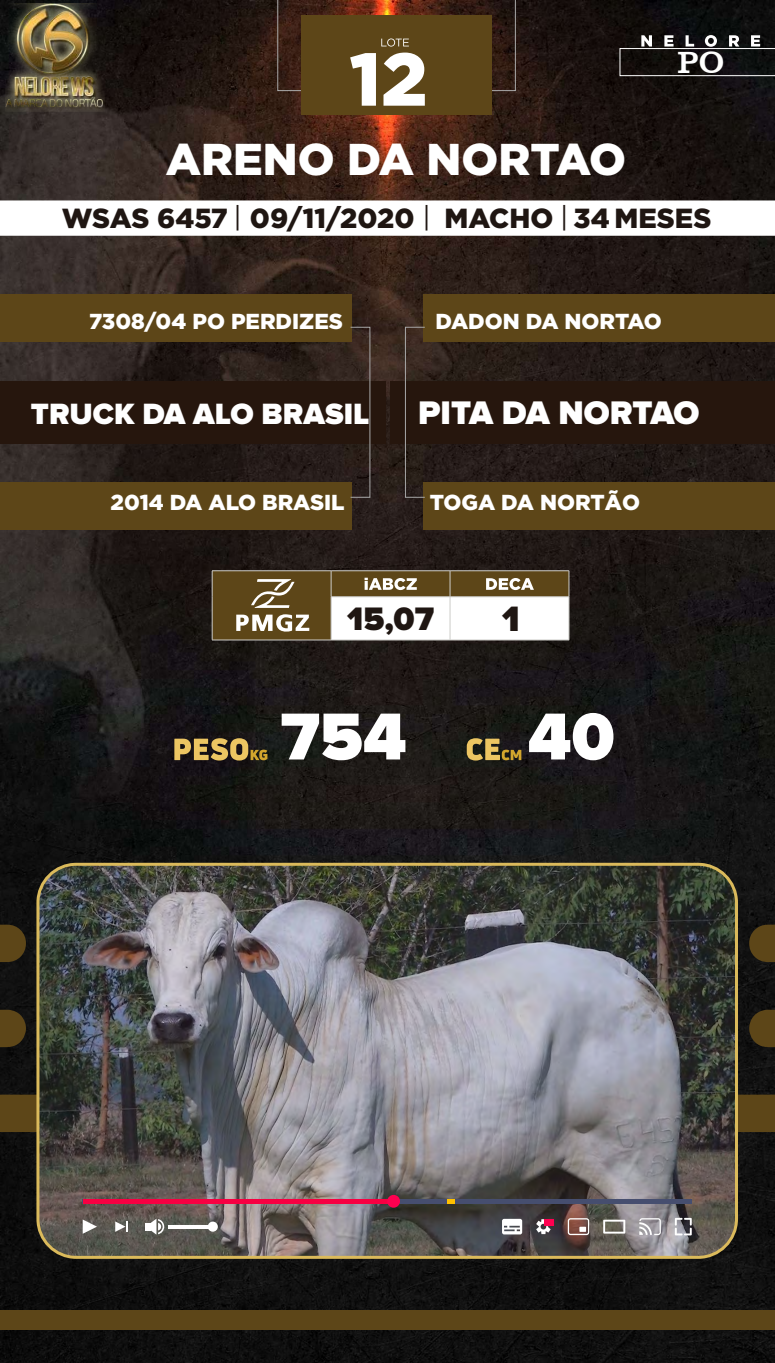
<style>
.page{position:relative;width:775px;height:1363px;background:#fff}
.page>*{position:absolute;margin:0;border:0;box-sizing:border-box;transform-origin:0 0}
.t1{font:900 74.62px "Gotham";color:#fff}
.t2{font:900 68.75px "Proxima Nova";color:#fff}
.t3{font:900 44.5px "Gotham";color:#fff}
.t4{font:900 36.56px "Proxima Nova";color:#1f1612}
.t5{font:900 33.88px "Proxima Nova";letter-spacing:-.01em;color:#fff}
.t6{font:900 33.69px "Proxima Nova";color:#1f1612}
.t7{font:31.44px "Clarendon BT";color:#fff}
.t8{font:900 30.44px "Proxima Nova";color:#fff}
.t9{font:900 27.62px "Gotham";color:#1f1612}
.t10{font:900 21.69px "Gotham";color:#fff}
.s1{font-weight:400}
</style>
<div class="page">
<img style="left:0;top:1px;width:775px;height:1361px">
<svg style="left:277px;top:1px;width:239px;height:113px;background:#553c18"></svg>
<svg style="left:0;top:201px;width:775px;height:34px"></svg>
<div style="left:423px;top:295px;width:352px;height:47px;background:#5d4618"></div>
<div style="left:423px;top:482px;width:352px;height:48px;background:#5d4618"></div>
<div style="left:0;top:295px;width:352px;height:47px;background:#5d4618"></div>
<div style="left:0;top:482px;width:352px;height:48px;background:#5d4618"></div>
<div style="left:0;top:381px;width:775px;height:62px;background:#26160d"></div>
<svg style="left:0;top:924px;width:775px;height:208px;background:#2e2513"></svg>
<div style="left:0;top:1310px;width:775px;height:19px;background:#5d4618"></div>
<img style="left:6px;top:3px;width:99px;height:109px">
<hr style="left:212px;top:570px;width:119px;height:1px;background:#cdccc8">
<hr style="left:331px;top:570px;width:119px;height:1px;background:#cdccc8">
<hr style="left:450px;top:570px;width:119px;height:1px;background:#cdccc8">
<hr style="left:212px;top:640px;width:119px;height:1px;background:#cdccc8">
<hr style="left:331px;top:640px;width:119px;height:1px;background:#cdccc8">
<hr style="left:450px;top:640px;width:119px;height:1px;background:#cdccc8">
<svg style="left:212px;top:571px;width:358px;height:69px"></svg>
<svg style="left:620px;top:35px;width:155px;height:41px;background:#2c2a2a"></svg>
<div style="left:405px;top:327px;width:20px;height:170px;border:1px solid #a8a8a8"></div>
<svg style="left:174px;top:738px;width:93px;height:22px;background:#8e763e"></svg>
<svg style="left:467px;top:738px;width:54px;height:22px"></svg>
<img style="left:38px;top:864px;width:698px;height:393px;border-radius:38px">
<div style="left:36px;top:862px;width:702px;height:396px;border:3px solid #dbba5b;border-radius:38px"></div>
<hr style="left:83px;top:1199px;width:609px;height:4px;background:#464e6f">
<hr style="left:83px;top:1199px;width:311px;height:4px;background:#f70042">
<div style="left:387px;top:1194px;width:13px;height:13px;background:#ff0050;border-radius:50%"></div>
<svg style="left:447px;top:1199px;width:8px;height:4px"></svg>
<svg style="left:83px;top:1219px;width:14px;height:14px"></svg>
<svg style="left:115px;top:1221px;width:12px;height:10px"></svg>
<svg style="left:146px;top:1218px;width:18px;height:16px"></svg>
<svg style="left:168px;top:1224px;width:40px;height:4px"></svg>
<div style="left:208px;top:1221px;width:10px;height:10px;background:#fff;border-radius:50%"></div>
<svg style="left:502px;top:1218px;width:20px;height:16px"></svg>
<svg style="left:603px;top:1219px;width:22px;height:14px"></svg>
<svg style="left:536px;top:1219px;width:15px;height:15px"></svg>
<div style="left:544px;top:1219px;width:10px;height:6px;background:#ff0050"></div>
<svg style="left:568px;top:1218px;width:21px;height:17px"></svg>
<svg style="left:639px;top:1218px;width:22px;height:17px"></svg>
<svg style="left:675px;top:1217px;width:17px;height:18px"></svg>
<h1 class="t1" style="left:350px;top:51px;width:80px">12</h1>
<h3 class="t3" style="left:166px;top:143px;width:462px">ARENO DA NORTAO</h3>
<h3 class="t7" style="left:677px;top:50px;width:48px">PO</h3>
<p class="t9" style="left:62px;top:208px;width:651px">WSAS 6457 <span class="s1">|</span> 09/11/2020 <span class="s1">|</span> MACHO <span class="s1">|</span> 34 MESES</p>
<p class="t10" style="left:89px;top:314px;width:255px">7308/04 PO PERDIZES</p>
<p class="t10" style="left:436px;top:314px;width:228px">DADON DA NORTAO</p>
<h3 class="t8" style="left:31px;top:399px;width:340px">TRUCK DA ALO BRASIL</h3>
<h3 class="t5" style="left:418px;top:397px;width:283px">PITA DA NORTAO</h3>
<p class="t10" style="left:111px;top:494px;width:235px">2014 DA ALO BRASIL</p>
<p class="t10" style="left:430px;top:494px;width:212px">TOGA DA NORTÃO</p>
<h3 class="t6" style="left:347px;top:603px;width:88px">15,07</h3>
<h3 class="t4" style="left:502px;top:602px;width:19px">1</h3>
<h2 class="t2" style="left:280px;top:705px;width:128px">754</h2>
<h2 class="t2" style="left:528px;top:705px;width:88px">40</h2>
</div>
